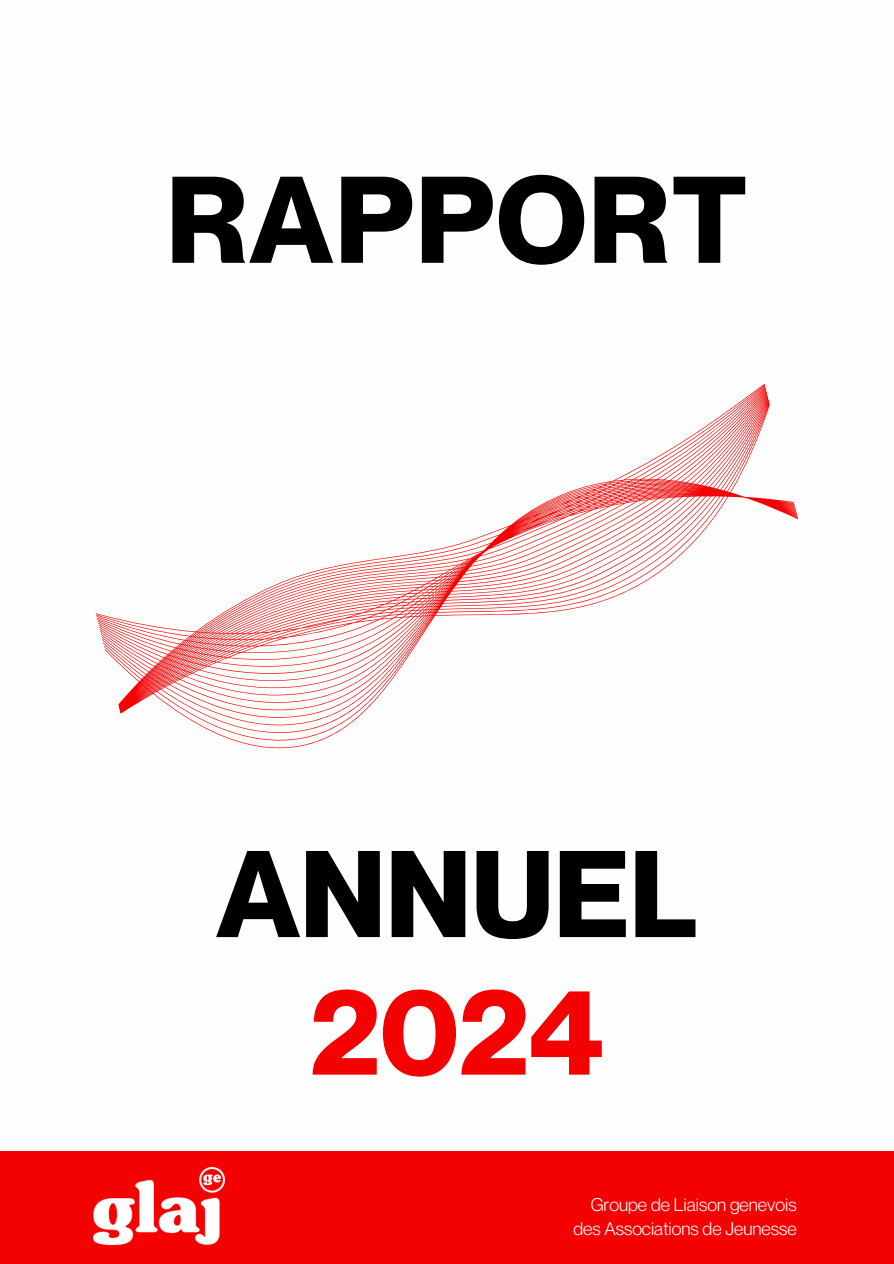
<style>
.page{position:relative;width:894px;height:1264px;background:#fff}
.page>*{position:absolute;margin:0;border:0;box-sizing:border-box;transform-origin:0 0}
.t1{font:700 120.45px "Neue Montreal";color:#000}
.t2{font:700 120.45px "Neue Montreal";color:#f40101}
.t3{font:700 120.3px "Neue Montreal";letter-spacing:.015em;color:#000}
.t4{font:18px "Neue Montreal";color:#fff}
</style>
<div class="page">
<div style="left:0;top:1151px;width:893px;height:112px;background:#f40101"></div>
<img style="left:93px;top:1167px;width:131px;height:77px">
<svg style="left:95px;top:384px;width:704px;height:365px"></svg>
<h1 class="t3" style="left:166px;top:146px;width:582px">RAPPORT</h1>
<p class="t1" style="left:216px;top:820px;width:482px">ANNUEL</p>
<p class="t2" style="left:310px;top:957px;width:295px">2024</p>
<h1 class="t4" style="left:590px;top:1192px;width:207px">Groupe de Liaison genevois</h1>
<h1 class="t4" style="left:573px;top:1217px;width:225px">des Associations de Jeunesse</h1>
</div>
